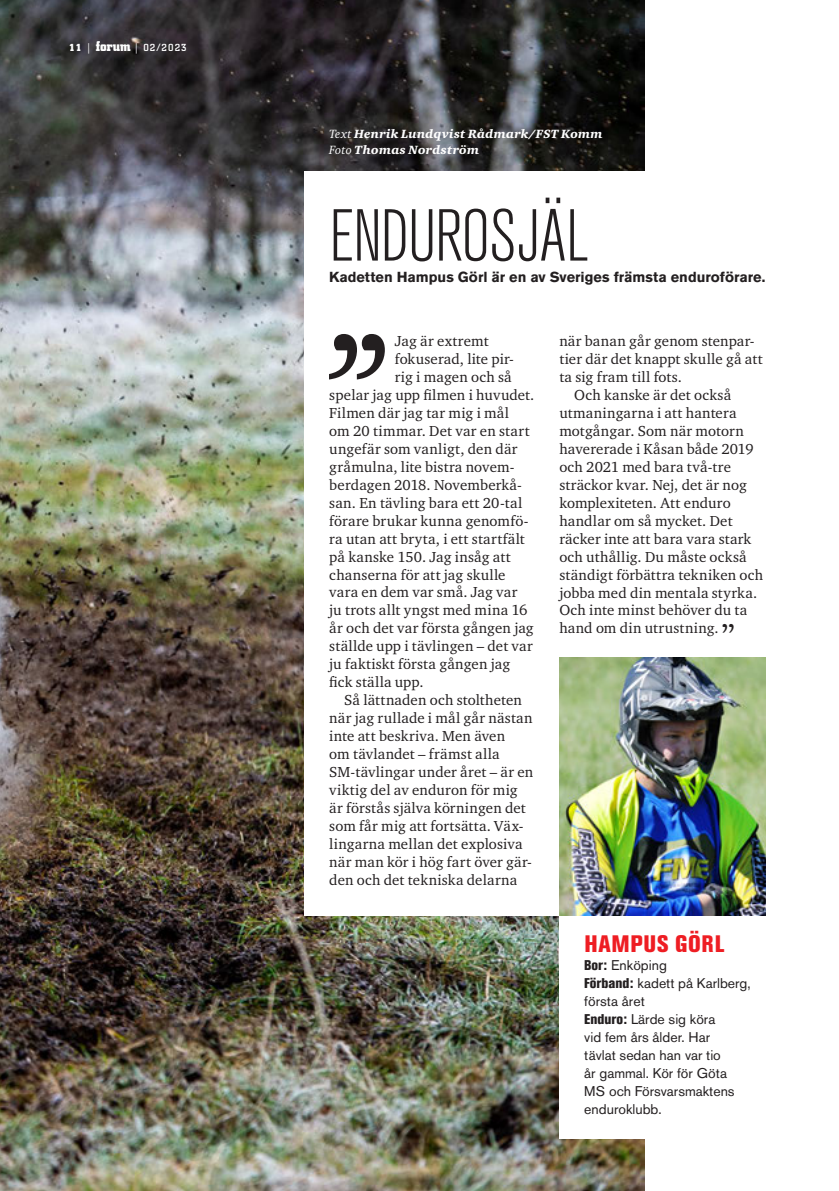
<style>
.page{position:relative;width:839px;height:1191px;background:#fff}
.page>*{position:absolute;margin:0;border:0;box-sizing:border-box;transform-origin:0 0}
.t1{font:300 condensed 72.8px "Akzidenz Grotesk Pro";letter-spacing:-.015em;color:#231f20}
.t2{font:800 condensed 23.62px "Akzidenz Grotesk Pro";letter-spacing:.03em;color:#ee1d23}
.Bröd_Forum_Charter_8{font:14.88px/18px "Charter ITC Std";letter-spacing:.015em;color:#231f20}
.t3{font:700 14.35px "Akzidenz Grotesk Pro";color:#231f20}
.t4{font:14px/17.8px "Akzidenz Grotesk Pro";color:#231f20}
.t5{font:italic 900 12.25px/16.4px "Charter ITC Std";letter-spacing:.025em;color:#fff}
.t6{font:500 10.5px "City Pro";letter-spacing:.1em;color:#fff}
.s1{font-weight:700}
.s2{font-family:"Charter ITC Std";font-weight:400}
.s3{font-weight:700;font-size:14px}
.s4{font-weight:400}
.s5{font-size:32.38px}
.s6{font-weight:800;font-stretch:condensed}
</style>
<div class="page">
<img style="left:0;top:0;width:644px;height:1191px">
<div style="left:304px;top:171px;width:505px;height:744px;background:#fff"></div>
<svg style="left:329px;top:334px;width:56px;height:45px"></svg>
<div style="left:559px;top:909px;width:230px;height:229px;background:#fff"></div>
<img style="left:559px;top:657px;width:206px;height:258px">
<p class="t6" style="left:69px;top:41px;width:119px"><span class="s1">11</span> <span class="s2">|</span> <span class="s3">forum</span> <span class="s2">|</span> 02/2023</p>
<p class="t5" style="left:329px;top:126px;width:275px"><span class="s4">Text</span> Henrik Lundqvist Rådmark/FST Komm<br><span class="s4">Foto</span> Thomas Nordström</p>
<p class="t1" style="left:329px;top:188px;width:261px">ENDUROSJÄL</p>
<p class="t3" style="left:329px;top:267px;width:438px">Kadetten Hampus Görl är en av Sveriges främsta enduroförare.</p>
<p class="Bröd_Forum_Charter_8" style="left:394px;top:332px;width:95px">Jag är extremt</p>
<p class="Bröd_Forum_Charter_8" style="left:394px;top:350px;width:121px">fokuserad, lite pir-</p>
<p class="Bröd_Forum_Charter_8" style="left:394px;top:368px;width:118px">rig i magen och så</p>
<p class="Bröd_Forum_Charter_8" style="left:329px;top:386px;width:207px">spelar jag upp filmen i huvudet.</p>
<p class="Bröd_Forum_Charter_8" style="left:329px;top:404px;width:181px">Filmen där jag tar mig i mål</p>
<p class="Bröd_Forum_Charter_8" style="left:329px;top:421px;width:202px">om 20 timmar. Det var en start</p>
<p class="Bröd_Forum_Charter_8" style="left:329px;top:439px;width:190px">ungefär som vanligt, den där</p>
<p class="Bröd_Forum_Charter_8" style="left:329px;top:457px;width:187px">gråmulna, lite bistra novem-</p>
<p class="Bröd_Forum_Charter_8" style="left:329px;top:475px;width:194px">berdagen 2018. Novemberkå-</p>
<p class="Bröd_Forum_Charter_8" style="left:329px;top:493px;width:194px">san. En tävling bara ett 20-tal</p>
<p class="Bröd_Forum_Charter_8" style="left:329px;top:511px;width:201px">förare brukar kunna genomfö-</p>
<p class="Bröd_Forum_Charter_8" style="left:329px;top:529px;width:197px">ra utan att bryta, i ett startfält</p>
<p class="Bröd_Forum_Charter_8" style="left:329px;top:547px;width:183px">på kanske 150. Jag insåg att</p>
<p class="Bröd_Forum_Charter_8" style="left:329px;top:565px;width:178px">chanserna för att jag skulle</p>
<p class="Bröd_Forum_Charter_8" style="left:329px;top:583px;width:189px">vara en dem var små. Jag var</p>
<p class="Bröd_Forum_Charter_8" style="left:329px;top:601px;width:199px">ju trots allt yngst med mina 16</p>
<p class="Bröd_Forum_Charter_8" style="left:329px;top:619px;width:206px">år och det var första gången jag</p>
<p class="Bröd_Forum_Charter_8" style="left:329px;top:637px;width:205px">ställde upp i tävlingen – det var</p>
<p class="Bröd_Forum_Charter_8" style="left:329px;top:655px;width:182px">ju faktiskt första gången jag</p>
<p class="Bröd_Forum_Charter_8" style="left:329px;top:673px;width:96px">fick ställa upp.</p>
<p class="Bröd_Forum_Charter_8" style="left:329px;top:691px;width:205px;text-indent:15px">Så lättnaden och stoltheten när jag rullade i mål går nästan inte att beskriva. Men även<br>om tävlandet – främst alla<br>SM-tävlingar under året – är en viktig del av enduron för mig är förstås själva körningen det som får mig att fortsätta. Väx&shy;lingarna mellan det explosiva när man kör i hög fart över gär&shy;den och det tekniska delarna</p>
<p class="Bröd_Forum_Charter_8" style="left:559px;top:332px;width:205px">när banan går genom stenpar&shy;tier där det knappt skulle gå att ta sig fram till fots.</p>
<p class="Bröd_Forum_Charter_8" style="left:559px;top:386px;width:205px;text-indent:15px">Och kanske är det också utmaningarna i att hantera motgångar. Som när motorn havererade i Kåsan både 2019 och 2021 med bara två-tre sträckor kvar. Nej, det är nog komplexiteten. Att enduro handlar om så mycket. Det räcker inte att bara vara stark och uthållig. Du måste också ständigt förbättra tekniken och jobba med din mentala styrka.<br>Och inte minst behöver du ta hand om din utrustning. <span class="s5">”</span></p>
<p class="t2" style="left:584px;top:928px;width:142px">HAMPUS GÖRL</p>
<p class="t4" style="left:584px;top:956px;width:84px"><span class="s6">Bor:</span> Enköping</p>
<p class="t4" style="left:584px;top:974px;width:168px"><span class="s6">Förband:</span> kadett på Karlberg, första året</p>
<p class="t4" style="left:584px;top:1010px;width:152px"><span class="s6">Enduro:</span> Lärde sig köra vid fem års ålder. Har tävlat sedan han var tio år gammal. Kör för Göta<br>MS och Försvarsmaktens enduroklubb.</p>
</div>
